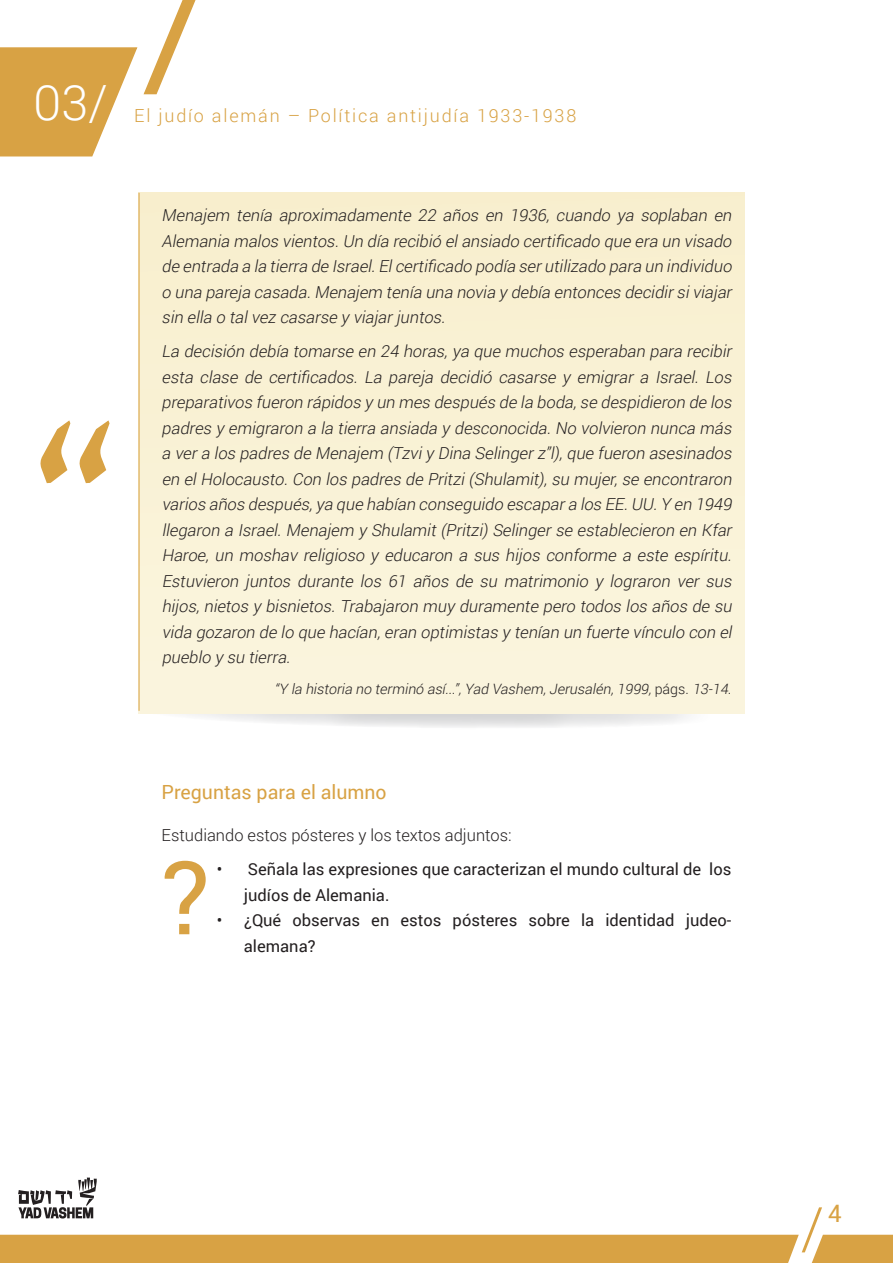
<style>
.page{position:relative;width:893px;height:1263px;background:#fff}
.page>*{position:absolute;margin:0;border:0;box-sizing:border-box;transform-origin:0 0}
.t1{font:101.85px "Roboto";color:#d8a244}
.t2{font:300 58.35px "Roboto";color:#d8a244}
.t3{font:300 48.6px "Roboto";color:#fff}
.t4{font:24px "Roboto";color:#d8a244}
.t5{font:19.5px "Roboto";color:#d8a244}
.t6{font:300 18px "Roboto";letter-spacing:.1em;color:#d8a244}
.t7{font:italic 300 16.5px/25.5px "Roboto";color:#231f20}
.t8{font:16.5px/25.5px "Roboto";color:#231f20}
.t9{font:300 16.5px "Roboto";color:#231f20}
.t10{font:italic 300 14.25px "Roboto";color:#231f20}
.s1{font-style:normal}
</style>
<div class="page">
<div style="left:0;top:1235px;width:893px;height:28px;background:#d8a244"></div>
<svg style="left:0;top:0;width:196px;height:157px"></svg>
<svg style="left:18px;top:1177px;width:79px;height:41px"></svg>
<svg style="left:138px;top:694px;width:607px;height:33px"></svg>
<div style="left:139px;top:193px;width:605px;height:521px;background:#f9f2d5"></div>
<hr style="left:139px;top:193px;width:1px;height:518px;background:#d8a244">
<svg style="left:41px;top:420px;width:69px;height:64px"></svg>
<h3 class="t3" style="left:33px;top:69px;width:76px">03/</h3>
<p class="t6" style="left:134px;top:103px;width:444px">El judío alemán – Política antijudía 1933-1938</p>
<p class="t7" style="left:162px;top:202px;width:575px;text-align:right">Menajem tenía aproximadamente 22 años en 1936, cuando ya soplaban en . Un día recibió el ansiado certificado que era un visado</p>
<p class="t7" style="left:162px;top:228px;width:178px">Alemania malos vientos</p>
<p class="t7" style="left:371px;top:253px;width:366px">. El certificado podía ser utilizado para un individuo</p>
<p class="t7" style="left:307px;top:253px;width:430px;text-indent:-145px">de entrada laa tierra de Israel<br>. Menajem tenía una novia y debía entonces decidir si viajar</p>
<p class="t7" style="left:162px;top:279px;width:150px">o una pareja casada</p>
<p class="t7" style="left:444px;top:300px;width:292px;line-height:34px;text-indent:-283px">sin ella o tal vez casarse y viajar juntos<br>, ya que muchos esperaban para recibir</p>
<p class="t7" style="left:441px;top:304px;width:9px">.</p>
<p class="t7" style="left:162px;top:338px;width:288px">La decisión debía tomarse en 24 horas</p>
<p class="t7" style="left:162px;top:364px;width:197px">esta clase de certificados</p>
<p class="t7" style="left:354px;top:364px;width:346px">. La pareja decidió casarse y emigrar a Israel</p>
<p class="t7" style="left:695px;top:364px;width:42px">. Los</p>
<p class="t7" style="left:547px;top:389px;width:190px;text-indent:-385px">preparativos fueron rápidos y un mes después de la boda<br>. No volvieron nunca más</p>
<p class="t7" style="left:573px;top:389px;width:164px">, se despidieron de los</p>
<p class="t7" style="left:162px;top:415px;width:575px">padres y emigraron laa tierra ansiada y desconocida<br>a ver a los padres de Menajem Tzvi y Dina Selinger ,)l”z que fueron asesinados</p>
<p class="t7" style="left:387px;top:440px;width:11px">(</p>
<p class="t7" style="left:469px;top:466px;width:11px">(</p>
<p class="t7" style="left:539px;top:466px;width:82px">,) su mujer</p>
<p class="t7" style="left:162px;top:466px;width:127px">en el Holocausto</p>
<p class="t7" style="left:284px;top:466px;width:260px">. Con los padres de Pritzi Shulamit</p>
<p class="t7" style="left:614px;top:466px;width:123px">, se encontraron</p>
<p class="t7" style="left:162px;top:491px;width:153px">varios años después</p>
<p class="t7" style="left:309px;top:491px;width:320px">, ya que habían conseguido escapar a los EE</p>
<p class="t7" style="left:653px;top:491px;width:84px">Y. en 1949</p>
<p class="t7" style="left:624px;top:491px;width:35px">.UU</p>
<p class="t7" style="left:440px;top:517px;width:11px">(</p>
<p class="t7" style="left:482px;top:517px;width:254px">) Selinger se establecieron en Kfar</p>
<p class="t7" style="left:162px;top:517px;width:121px">llegaron a Israel</p>
<p class="t7" style="left:277px;top:517px;width:210px">. Menajem y Shulamit Pritzi</p>
<p class="t7" style="left:205px;top:542px;width:527px">, un moshav religioso y educaron a sus hijos conforme a este espíritu</p>
<p class="t7" style="left:162px;top:542px;width:49px">Haroe</p>
<p class="t7" style="left:162px;top:568px;width:575px">Estuvieron juntos durante los 61 años de su matrimonio y lograron ver sus</p>
<p class="t7" style="left:331px;top:593px;width:406px">. Trabaj aron muy duramente pero todos los años de su</p>
<p class="t7" style="left:727px;top:542px;width:9px">.</p>
<p class="t7" style="left:162px;top:593px;width:40px">hijos</p>
<p class="t7" style="left:196px;top:593px;width:140px">, nietos y bisnietos</p>
<p class="t7" style="left:377px;top:619px;width:360px">, eran optimistas y tenían un fuerte vínculo con el</p>
<p class="t7" style="left:286px;top:619px;width:96px;text-indent:-125px">vida gozaron de lo que hacían .</p>
<p class="t7" style="left:162px;top:644px;width:130px">pueblo y su tierra</p>
<p class="t10" style="left:275px;top:679px;width:273px">Y“ la historia no terminó así ,” Yad Vashem</p>
<p class="t10" style="left:445px;top:679px;width:15px">...</p>
<p class="t10" style="left:543px;top:679px;width:72px">, Jerusalén</p>
<p class="t10" style="left:611px;top:679px;width:125px">, 1999, <span class="s1">págs.</span> 13-14.</p>
<p class="t5" style="left:162px;top:778px;width:227px">Preguntas para el alumno</p>
<p class="t9" style="left:162px;top:824px;width:352px">Estudiando estos pósteres y los textos adjuntos:</p>
<h1 class="t1" style="left:162px;top:826px;width:50px">?</h1>
<p class="t8" style="left:217px;top:856px;width:7px">•</p>
<p class="t8" style="left:248px;top:856px;width:455px">Señala las expresiones que caracterizan el mundo cultural de</p>
<p class="t8" style="left:244px;top:881px;width:147px">judíos de Alemania.</p>
<p class="t8" style="left:709px;top:856px;width:24px">los</p>
<p class="t8" style="left:292px;top:907px;width:69px">observas</p>
<p class="t8" style="left:244px;top:907px;width:73px;text-indent:-27px">• ¿Qué alemana?</p>
<p class="t8" style="left:371px;top:907px;width:20px">en</p>
<p class="t8" style="left:400px;top:907px;width:43px">estos</p>
<p class="t8" style="left:453px;top:907px;width:66px">pósteres</p>
<p class="t8" style="left:528px;top:907px;width:43px">sobre</p>
<p class="t8" style="left:581px;top:907px;width:15px">la</p>
<p class="t8" style="left:605px;top:907px;width:71px">identidad</p>
<p class="t8" style="left:686px;top:907px;width:47px">judeo-</p>
<h3 class="t4" style="left:828px;top:1197px;width:15px">4</h3>
<h2 class="t2" style="left:801px;top:1188px;width:25px">/</h2>
</div>
